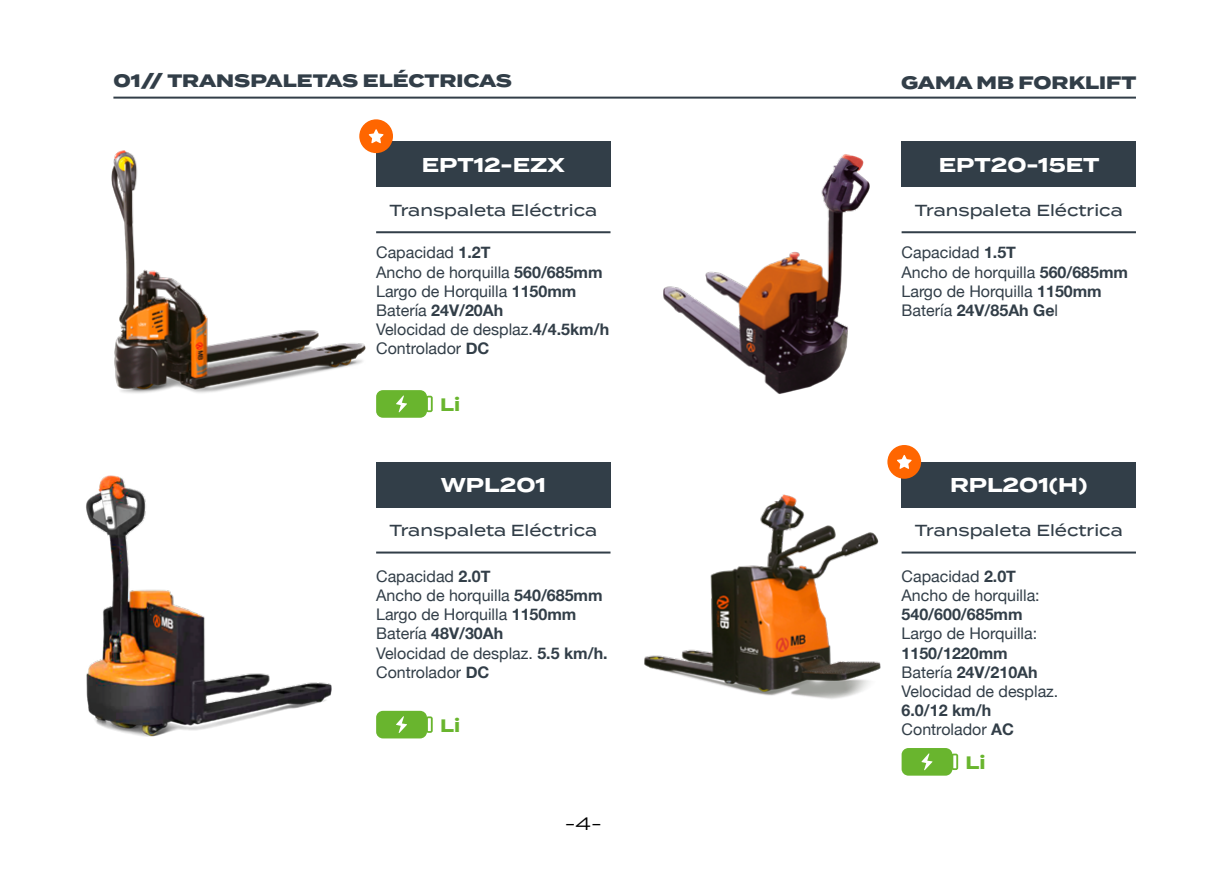
<style>
.page{position:relative;width:1208px;height:874px;background:#fff}
.page>*{position:absolute;margin:0;border:0;box-sizing:border-box;transform-origin:0 0}
.t1{font:700 20px "Termina";color:#fff}
.t2{font:800 18px "Termina";color:#323e48}
.t3{font:700 18px "Termina";color:#69b52e}
.t4{font:18px "Termina";color:#000}
.t5{font:16px/19.2px "Helvetica Neue";color:#323e48}
.t6{font:500 16px "Termina";color:#323e48}
.t7{font:700 16px/19.2px "Helvetica Neue";color:#323e48}
.s1{font-weight:700}
.s2{font-weight:400}
</style>
<div class="page">
<img style="left:111px;top:131px;width:265px;height:262px">
<img style="left:663px;top:154px;width:207px;height:240px">
<img style="left:86px;top:475px;width:246px;height:262px">
<img style="left:610px;top:467px;width:289px;height:232px">
<div style="left:376px;top:141px;width:234px;height:46px;background:#323e48"></div>
<hr style="left:376px;top:231px;width:234px;height:2px;background:#323e48">
<div style="left:901px;top:141px;width:235px;height:46px;background:#323e48"></div>
<hr style="left:901px;top:231px;width:235px;height:2px;background:#323e48">
<div style="left:376px;top:461px;width:234px;height:46px;background:#323e48"></div>
<hr style="left:376px;top:551px;width:234px;height:2px;background:#323e48">
<div style="left:901px;top:461px;width:235px;height:46px;background:#323e48"></div>
<hr style="left:901px;top:551px;width:235px;height:2px;background:#323e48">
<svg style="left:376px;top:390px;width:57px;height:27px;background:#7dbf4b"></svg>
<svg style="left:376px;top:710px;width:57px;height:28px;background:#81c04f"></svg>
<svg style="left:901px;top:748px;width:57px;height:27px;background:#7dbf4a"></svg>
<div style="left:359px;top:119px;width:34px;height:34px;background:#f60;border-radius:50%"></div>
<svg style="left:369px;top:129px;width:15px;height:14px"></svg>
<div style="left:887px;top:445px;width:34px;height:33px;background:#f60;border-radius:50%"></div>
<svg style="left:897px;top:455px;width:14px;height:14px"></svg>
<hr style="left:113px;top:97px;width:1023px;height:2px;background:#323e48">
<p class="t2" style="left:113px;top:68px;width:400px">01// TRANSPALETAS ELÉCTRICAS</p>
<p class="t2" style="left:901px;top:69px;width:237px">GAMA MB FORKLIFT</p>
<p class="t1" style="left:422px;top:150px;width:144px">EPT12-EZX</p>
<p class="t6" style="left:389px;top:198px;width:209px">Transpaleta Eléctrica</p>
<p class="t1" style="left:938px;top:150px;width:162px">EPT20-15ET</p>
<p class="t6" style="left:915px;top:198px;width:209px">Transpaleta Eléctrica</p>
<p class="t5" style="left:376px;top:244px;width:234px">Capacidad <span class="s1">1.2T<br></span>Ancho de horquilla <span class="s1">560/685mm<br></span>Largo de Horquilla <span class="s1">1150mm<br></span>Batería <span class="s1">24V/20Ah<br></span>Velocidad de desplaz.<span class="s1">4/4.5km/h<br></span>Controlador <span class="s1">DC</span></p>
<p class="t5" style="left:901px;top:244px;width:228px">Capacidad <span class="s1">1.5T<br></span>Ancho de horquilla <span class="s1">560/685mm<br></span>Largo de Horquilla <span class="s1">1150mm<br></span>Batería <span class="s1">24V/85Ah Ge</span>l</p>
<p class="t3" style="left:440px;top:391px;width:21px">Li</p>
<p class="t1" style="left:441px;top:470px;width:107px">WPL201</p>
<p class="t6" style="left:389px;top:518px;width:209px">Transpaleta Eléctrica</p>
<p class="t1" style="left:950px;top:470px;width:139px">RPL201(H)</p>
<p class="t6" style="left:915px;top:518px;width:209px">Transpaleta Eléctrica</p>
<p class="t5" style="left:376px;top:567px;width:233px">Capacidad <span class="s1">2.0T<br></span>Ancho de horquilla <span class="s1">540/685mm<br></span>Largo de Horquilla <span class="s1">1150mm<br></span>Batería <span class="s1">48V/30Ah<br></span>Velocidad de desplaz. <span class="s1">5.5 km/h.<br></span>Controlador <span class="s1">DC</span></p>
<p class="t5" style="left:901px;top:567px;width:140px">Capacidad <span class="s1">2.0T<br></span>Ancho de horquilla:</p>
<p class="t7" style="left:901px;top:605px;width:122px">540/600/685mm</p>
<p class="t5" style="left:901px;top:624px;width:137px">Largo de Horquilla:</p>
<p class="t5" style="left:901px;top:644px;width:158px"><span class="s1">1150/1220mm<br></span>Batería <span class="s1">24V/210Ah<br></span>Velocidad de desplaz.</p>
<p class="t7" style="left:901px;top:701px;width:114px">6.0/12 km/h<br><span class="s2">Controlador</span> AC</p>
<p class="t3" style="left:440px;top:711px;width:21px">Li</p>
<p class="t4" style="left:565px;top:809px;width:38px">-4-</p>
<p class="t3" style="left:965px;top:748px;width:21px">Li</p>
</div>
